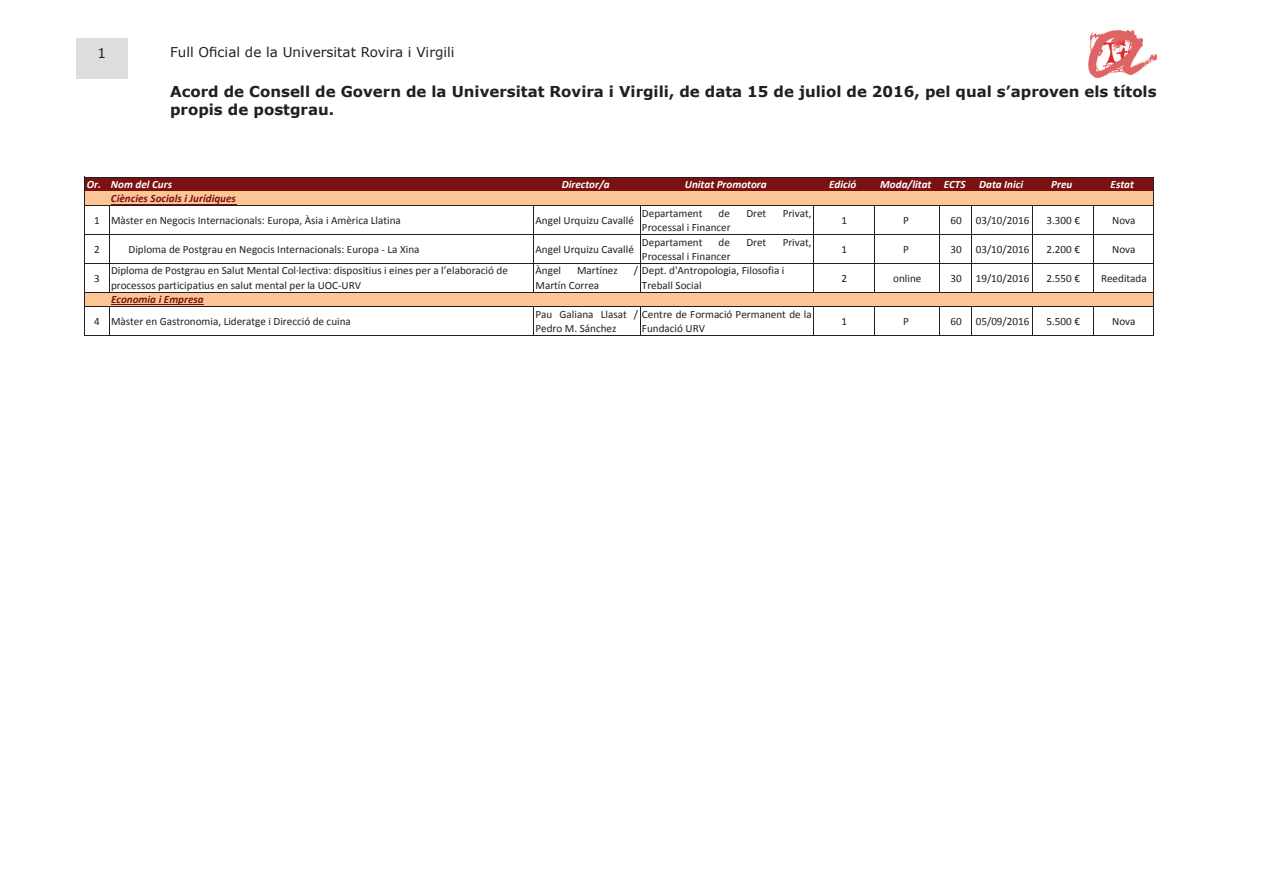
<style>
.page{position:relative;width:1263px;height:893px;background:#fff}
.page>*{position:absolute;margin:0;border:0;box-sizing:border-box;transform-origin:0 0}
.t1{font:700 15px/18px "Verdana";color:#231f20}
.t2{font:13.5px "Verdana";color:#231f20}
.t3{font:11.1px/14.4px "Calibri";color:#231f20}
.t4{font:italic 700 11.1px "Calibri";color:#fff}
.t5{font:italic 700 11.1px "Calibri";color:#7a1113}
</style>
<div class="page">
<div style="left:77px;top:38px;width:51px;height:41px;background:#dcdddf"></div>
<img style="left:1088px;top:30px;width:69px;height:49px">
<div style="left:85px;top:177px;width:1069px;height:15px;background:#7a1113"></div>
<div style="left:85px;top:191px;width:1069px;height:15px;background:#fcc595"></div>
<div style="left:85px;top:292px;width:1069px;height:15px;background:#fcc595"></div>
<hr style="left:111px;top:204px;width:125px;height:1px;background:#7a1113">
<hr style="left:111px;top:304px;width:93px;height:1px;background:#7a1113">
<hr style="left:109px;top:206px;width:1px;height:86px;background:#231f20">
<hr style="left:533px;top:206px;width:1px;height:86px;background:#231f20">
<hr style="left:639px;top:206px;width:1px;height:86px;background:#231f20">
<hr style="left:813px;top:206px;width:1px;height:86px;background:#231f20">
<hr style="left:874px;top:206px;width:1px;height:86px;background:#231f20">
<hr style="left:939px;top:206px;width:1px;height:86px;background:#231f20">
<hr style="left:971px;top:206px;width:1px;height:86px;background:#231f20">
<hr style="left:1032px;top:206px;width:1px;height:86px;background:#231f20">
<hr style="left:1093px;top:206px;width:1px;height:86px;background:#231f20">
<hr style="left:84px;top:177px;width:1px;height:159px;background:#231f20">
<hr style="left:1153px;top:177px;width:1px;height:159px;background:#231f20">
<svg style="left:109px;top:307px;width:1px;height:28px"></svg>
<svg style="left:533px;top:307px;width:1px;height:28px"></svg>
<svg style="left:813px;top:307px;width:1px;height:28px"></svg>
<svg style="left:874px;top:307px;width:1px;height:28px"></svg>
<svg style="left:939px;top:307px;width:1px;height:28px"></svg>
<svg style="left:971px;top:307px;width:1px;height:28px"></svg>
<svg style="left:1032px;top:307px;width:1px;height:28px"></svg>
<svg style="left:1093px;top:307px;width:1px;height:28px"></svg>
<hr style="left:85px;top:177px;width:1069px;height:1px;background:#231f20">
<hr style="left:85px;top:205px;width:1069px;height:1px;background:#231f20">
<hr style="left:85px;top:234px;width:1069px;height:1px;background:#231f20">
<hr style="left:85px;top:263px;width:1069px;height:1px;background:#231f20">
<hr style="left:85px;top:292px;width:1069px;height:1px;background:#231f20">
<hr style="left:85px;top:306px;width:1069px;height:1px;background:#231f20">
<hr style="left:85px;top:335px;width:1069px;height:1px;background:#231f20">
<p class="t2" style="left:97px;top:44px;width:10px">1</p>
<p class="t2" style="left:170px;top:44px;width:286px">Full Oficial de la Universitat Rovira i Virgili</p>
<h1 class="t1" style="left:170px;top:82px;width:988px">Acord de Consell de Govern de la Universitat Rovira i Virgili, de data 15 de juliol de 2016, pel qual s’aproven els títols propis de postgrau.</h1>
<p class="t4" style="left:87px;top:177px;width:87px">Or. Nom del Curs</p>
<p class="t4" style="left:562px;top:177px;width:50px">Director/a</p>
<p class="t4" style="left:685px;top:177px;width:83px">Unitat Promotora</p>
<p class="t4" style="left:829px;top:177px;width:29px">Edició</p>
<p class="t4" style="left:880px;top:177px;width:144px">Moda/litat ECTS Data Inici</p>
<p class="t4" style="left:1051px;top:177px;width:23px">Preu</p>
<p class="t4" style="left:1110px;top:177px;width:25px">Estat</p>
<p class="t5" style="left:111px;top:192px;width:127px">Ciències Socials i Jurídiques</p>
<p class="t3" style="left:94px;top:213px;width:308px">1 Màster en Negocis Internacionals: Europa, Àsia i Amèrica Llatina</p>
<p class="t3" style="left:535px;top:213px;width:100px">Angel Urquizu Cavallé</p>
<p class="t3" style="left:642px;top:206px;width:62px">Departament</p>
<p class="t3" style="left:719px;top:206px;width:13px">de</p>
<p class="t3" style="left:746px;top:206px;width:21px">Dret</p>
<p class="t3" style="left:783px;top:206px;width:31px">Privat,</p>
<p class="t3" style="left:642px;top:220px;width:90px">Processal i Financer</p>
<p class="t3" style="left:841px;top:213px;width:7px">1</p>
<p class="t3" style="left:903px;top:213px;width:7px">P</p>
<p class="t3" style="left:950px;top:213px;width:13px">60</p>
<p class="t3" style="left:976px;top:213px;width:55px">03/10/2016</p>
<p class="t3" style="left:1046px;top:213px;width:35px">3.300 €</p>
<p class="t3" style="left:1112px;top:213px;width:25px">Nova</p>
<p class="t3" style="left:94px;top:242px;width:7px">2</p>
<p class="t3" style="left:129px;top:242px;width:292px">Diploma de Postgrau en Negocis Internacionals: Europa ‐ La Xina</p>
<p class="t3" style="left:535px;top:242px;width:100px">Angel Urquizu Cavallé</p>
<p class="t3" style="left:642px;top:235px;width:62px">Departament</p>
<p class="t3" style="left:719px;top:235px;width:13px">de</p>
<p class="t3" style="left:746px;top:235px;width:21px">Dret</p>
<p class="t3" style="left:783px;top:235px;width:31px">Privat,</p>
<p class="t3" style="left:642px;top:249px;width:90px">Processal i Financer</p>
<p class="t3" style="left:94px;top:271px;width:7px">3</p>
<p class="t3" style="left:111px;top:264px;width:398px">Diploma de Postgrau en Salut Mental Col∙lectiva: dispositius i eines per a l’elaboració de processos participatius en salut mental per la UOC‐URV</p>
<p class="t3" style="left:535px;top:264px;width:27px">Àngel</p>
<p class="t3" style="left:577px;top:264px;width:42px">Martínez</p>
<p class="t3" style="left:634px;top:264px;width:152px">/ Dept. d'Antropologia, Filosofia i</p>
<p class="t3" style="left:535px;top:278px;width:65px">Martín Correa</p>
<p class="t3" style="left:642px;top:278px;width:61px">Treball Social</p>
<p class="t5" style="left:111px;top:292px;width:94px">Economia i Empresa</p>
<p class="t3" style="left:94px;top:314px;width:258px">4 Màster en Gastronomia, Lideratge i Direcció de cuina</p>
<p class="t3" style="left:535px;top:307px;width:278px">Pau Galiana Llasat / Centre de Formació Permanent de la<br>Pedro M. Sánchez</p>
<p class="t3" style="left:642px;top:321px;width:65px">Fundació URV</p>
<p class="t3" style="left:841px;top:242px;width:7px">1</p>
<p class="t3" style="left:903px;top:242px;width:7px">P</p>
<p class="t3" style="left:950px;top:242px;width:13px">30</p>
<p class="t3" style="left:976px;top:242px;width:55px">03/10/2016</p>
<p class="t3" style="left:1046px;top:242px;width:35px">2.200 €</p>
<p class="t3" style="left:1112px;top:242px;width:25px">Nova</p>
<p class="t3" style="left:841px;top:271px;width:7px">2</p>
<p class="t3" style="left:893px;top:271px;width:30px">online</p>
<p class="t3" style="left:950px;top:271px;width:13px">30</p>
<p class="t3" style="left:976px;top:271px;width:55px">19/10/2016</p>
<p class="t3" style="left:1046px;top:271px;width:35px">2.550 €</p>
<p class="t3" style="left:1101px;top:271px;width:47px">Reeditada</p>
<p class="t3" style="left:841px;top:314px;width:7px">1</p>
<p class="t3" style="left:903px;top:314px;width:7px">P</p>
<p class="t3" style="left:950px;top:314px;width:13px">60</p>
<p class="t3" style="left:976px;top:314px;width:55px">05/09/2016</p>
<p class="t3" style="left:1046px;top:314px;width:35px">5.500 €</p>
<p class="t3" style="left:1112px;top:314px;width:25px">Nova</p>
</div>
